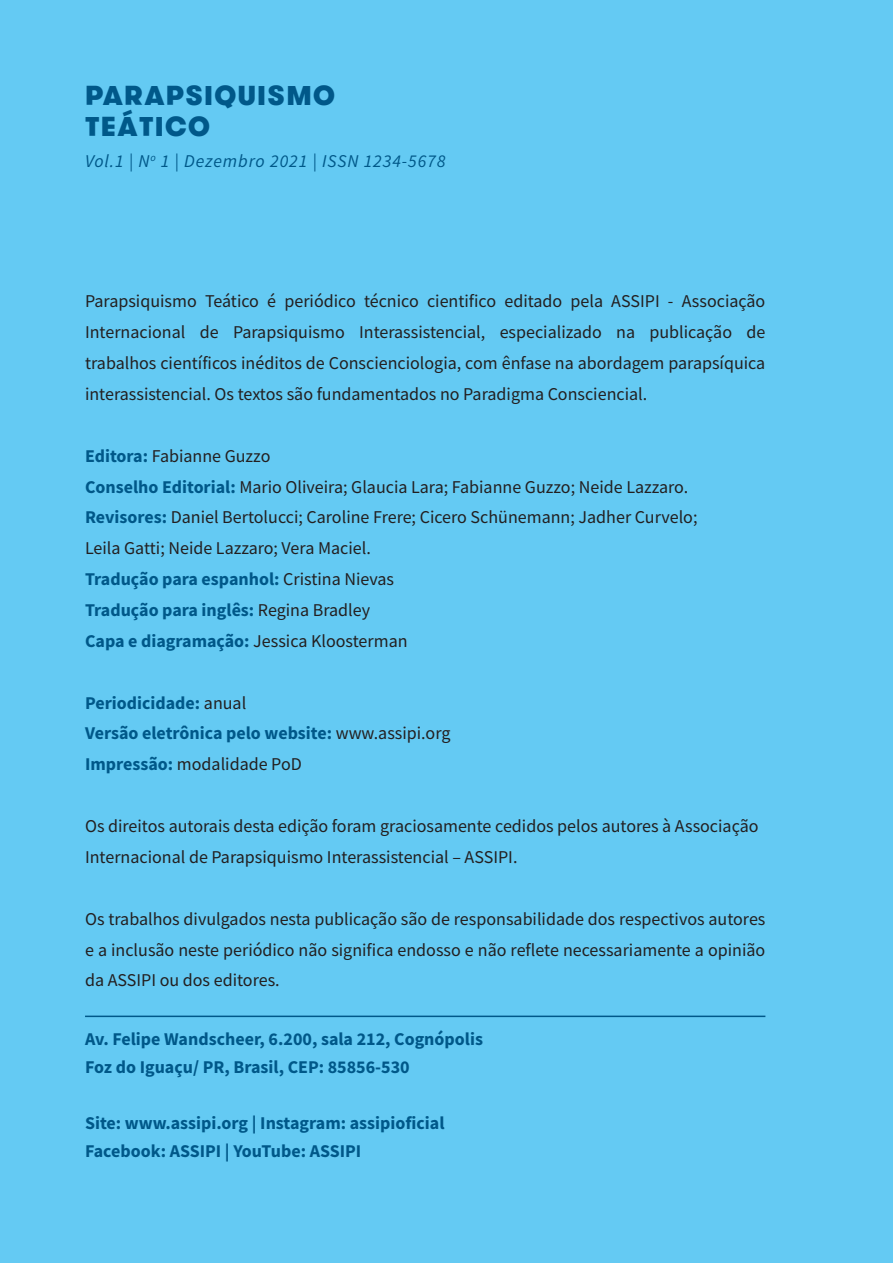
<style>
.page{position:relative;width:893px;height:1263px;background:#64caf3}
.page>*{position:absolute;margin:0;border:0;box-sizing:border-box;transform-origin:0 0}
.t1{font:900 27px/30.9px "GT Walsheim Pro";letter-spacing:.05em;color:#005889}
.t2{font:18px/30.9px "Source Sans Pro";color:#231f20;text-align:justify}
.t3{font:700 18px/30.9px "Source Sans Pro";color:#005889}
.t4{font:italic 18px "Source Sans Pro";letter-spacing:.05em;color:#005889}
.s1{font-weight:700;color:#005889}
.s2{font-weight:400;color:#231f20}
</style>
<div class="page">
<hr style="left:85px;top:1015px;width:680px;height:2px;background:#005889">
<h1 class="t1" style="left:85px;top:80px;width:251px">PARAPSIQUISMO<br>TEÁTICO</h1>
<p class="t4" style="left:85px;top:150px;width:362px">Vol.1 | N<sup>o</sup> 1 | Dezembro 2021 | ISSN 1234-5678</p>
<p class="t2" style="left:85px;top:286px;width:682px">Parapsiquismo Teático é periódico técnico cientifico editado pela ASSIPI - Associação Internacional de Parapsiquismo Interassistencial, especializado na publicação de trabalhos científicos inéditos de Conscienciologia, com ênfase na abordagem parapsíquica interassistencial. Os textos são fundamentados no Paradigma Consciencial.</p>
<p class="t2" style="left:85px;top:440px;width:614px;text-align:left"><span class="s1">Editora:</span> Fabianne Guzzo<br><span class="s1">Conselho Editorial:</span> Mario Oliveira; Glaucia Lara; Fabianne Guzzo; Neide Lazzaro.<br><span class="s1">Revisores:</span> Daniel Bertolucci; Caroline Frere; Cicero Schünemann; Jadher Curvelo; Leila Gatti; Neide Lazzaro; Vera Maciel.<br><span class="s1">Tradução para espanhol:</span> Cristina Nievas<br><span class="s1">Tradução para inglês:</span> Regina Bradley<br><span class="s1">Capa e diagramação:</span> Jessica Kloosterman</p>
<p class="t3" style="left:85px;top:687px;width:367px">Periodicidade: <span class="s2">anual<br></span>Versão eletrônica pelo website: <span class="s2">www.assipi.org<br></span>Impressão: <span class="s2">modalidade PoD</span></p>
<p class="t2" style="left:85px;top:810px;width:675px">Os direitos autorais desta edição foram graciosamente cedidos pelos autores à Associação<br>Internacional de Parapsiquismo Interassistencial – ASSIPI.</p>
<p class="t2" style="left:85px;top:903px;width:682px">Os trabalhos divulgados nesta publicação são de responsabilidade dos respectivos autores e a inclusão neste periódico não significa endosso e não reflete necessariamente a opinião da ASSIPI ou dos editores.</p>
<p class="t3" style="left:85px;top:1025px;width:399px;line-height:27.9px">Av. Felipe Wandscheer, 6.200, sala 212, Cognópolis<br>Foz do Iguaçu/ PR, Brasil, CEP: 85856-530</p>
<p class="t3" style="left:85px;top:1108px;width:361px;line-height:27.9px">Site: www.assipi.org | Instagram: assipioficial<br>Facebook: ASSIPI | YouTube: ASSIPI</p>
</div>
